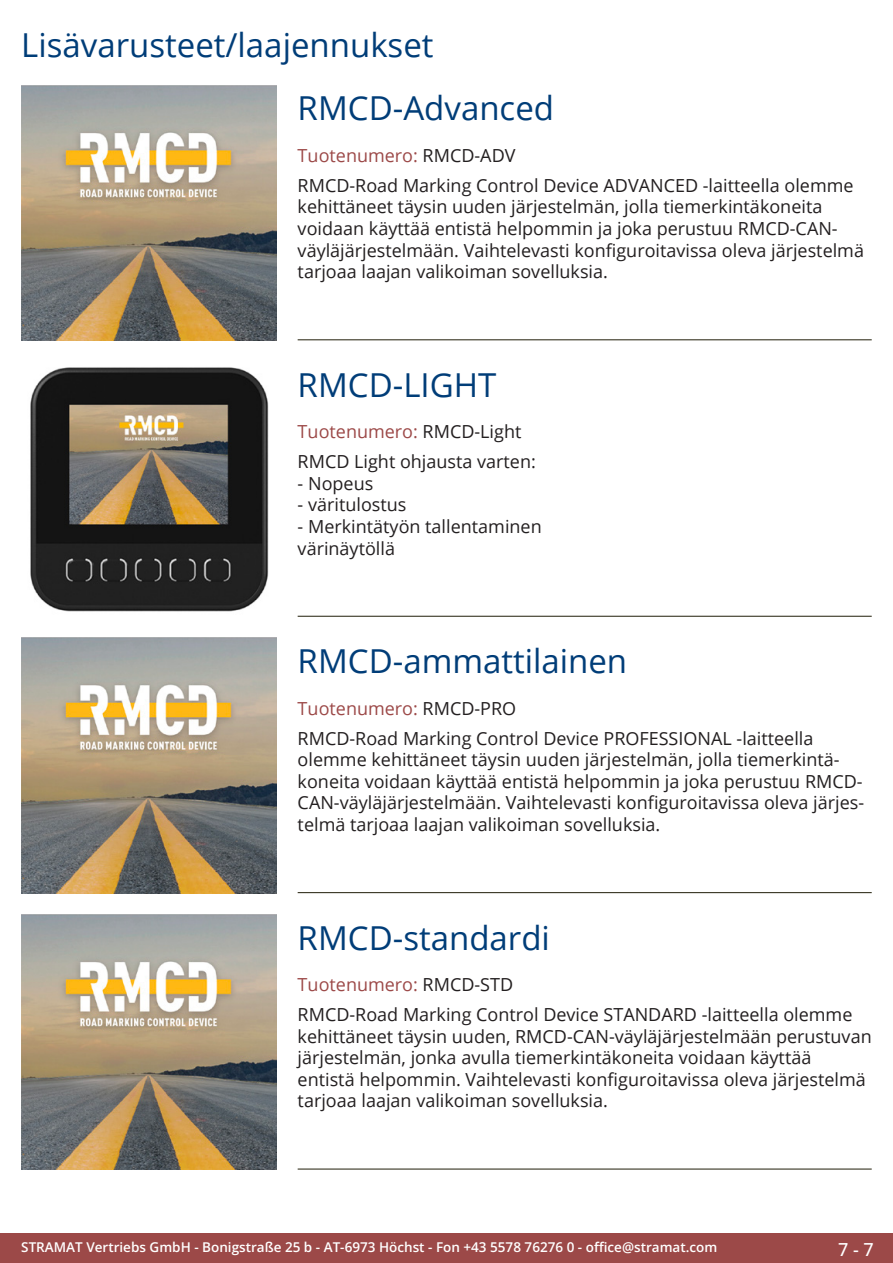
<style>
.page{position:relative;width:893px;height:1263px;background:#fff}
.page>*{position:absolute;margin:0;border:0;box-sizing:border-box;transform-origin:0 0}
.Produkttitel{font:33px "Open Sans";color:#003d78}
.RastTitel{font:33px "Open Sans";color:#003d78}
.Beschreibung_Text{font:18px/21.6px "Open Sans";color:#231f20}
.TechDaten_Überschrif{font:18px "Open Sans";color:#9c4948}
.t1{font:500 18px "Open Sans";color:#fff}
.t2{font:600 13.5px "Open Sans";color:#fff}
.s1{color:#231f20}
</style>
<div class="page">
<div style="left:0;top:1233px;width:893px;height:30px;background:#9c4948"></div>
<hr style="left:298px;top:340px;width:574px;height:1px;background:#201d08">
<hr style="left:298px;top:616px;width:574px;height:1px;background:#201d08">
<hr style="left:298px;top:892px;width:574px;height:1px;background:#201d08">
<hr style="left:298px;top:1169px;width:574px;height:1px;background:#201d08">
<img style="left:21px;top:85px;width:255px;height:255px">
<img style="left:30px;top:367px;width:239px;height:245px">
<img style="left:21px;top:638px;width:255px;height:255px">
<img style="left:21px;top:914px;width:255px;height:255px">
<p class="RastTitel" style="left:21px;top:22px;width:414px">Lisävarusteet/laajennukset</p>
<p class="Produkttitel" style="left:298px;top:86px;width:258px">RMCD-Advanced</p>
<p class="TechDaten_Überschrif" style="left:298px;top:143px;width:219px">Tuotenumero: <span class="s1">RMCD-ADV</span></p>
<p class="Beschreibung_Text" style="left:298px;top:174px;width:568px">RMCD-Road Marking Control Device ADVANCED -laitteella olemme kehittäneet täysin uuden järjestelmän, jolla tiemerkintäkoneita voidaan käyttää entistä helpommin ja joka perustuu RMCD-CAN&shy;väyläjärjestelmään. Vaihtelevasti konfiguroitavissa oleva järjestelmä tarjoaa laajan valikoiman sovelluksia.</p>
<p class="Produkttitel" style="left:298px;top:362px;width:200px">RMCD-LIGHT</p>
<p class="TechDaten_Überschrif" style="left:298px;top:420px;width:225px">Tuotenumero: <span class="s1">RMCD-Light</span></p>
<p class="Beschreibung_Text" style="left:298px;top:450px;width:240px">RMCD Light ohjausta varten:</p>
<p class="Beschreibung_Text" style="left:298px;top:472px;width:77px">- Nopeus</p>
<p class="Beschreibung_Text" style="left:298px;top:494px;width:110px">- väritulostus</p>
<p class="Beschreibung_Text" style="left:298px;top:515px;width:246px">- Merkintätyön tallentaminen värinäytöllä</p>
<p class="Produkttitel" style="left:298px;top:638px;width:331px">RMCD-ammattilainen</p>
<p class="TechDaten_Überschrif" style="left:298px;top:696px;width:220px">Tuotenumero: <span class="s1">RMCD-PRO</span></p>
<p class="Beschreibung_Text" style="left:298px;top:727px;width:567px">RMCD-Road Marking Control Device PROFESSIONAL -laitteella olemme kehittäneet täysin uuden järjestelmän, jolla tiemerkintä&shy;koneita voidaan käyttää entistä helpommin ja joka perustuu RMCD-CAN-väyläjärjestelmään. Vaihtelevasti konfiguroitavissa oleva järjes&shy;telmä tarjoaa laajan valikoiman sovelluksia.</p>
<p class="Produkttitel" style="left:298px;top:915px;width:254px">RMCD-standardi</p>
<p class="TechDaten_Überschrif" style="left:298px;top:972px;width:217px">Tuotenumero: <span class="s1">RMCD-STD</span></p>
<p class="Beschreibung_Text" style="left:298px;top:1003px;width:576px">RMCD-Road Marking Control Device STANDARD -laitteella olemme kehittäneet täysin uuden, RMCD-CAN-väyläjärjestelmään perustuvan järjestelmän, jonka avulla tiemerkintäkoneita voidaan käyttää entistä helpommin. Vaihtelevasti konfiguroitavissa oleva järjestelmä tarjoaa laajan valikoiman sovelluksia.</p>
<p class="t2" style="left:21px;top:1238px;width:698px">STRAMAT Vertriebs GmbH - Bonigstraße 25 b - AT-6973 Höchst - Fon +43 5578 76276 0 - office@stramat.com</p>
<p class="t1" style="left:838px;top:1237px;width:37px">7 - 7</p>
</div>
